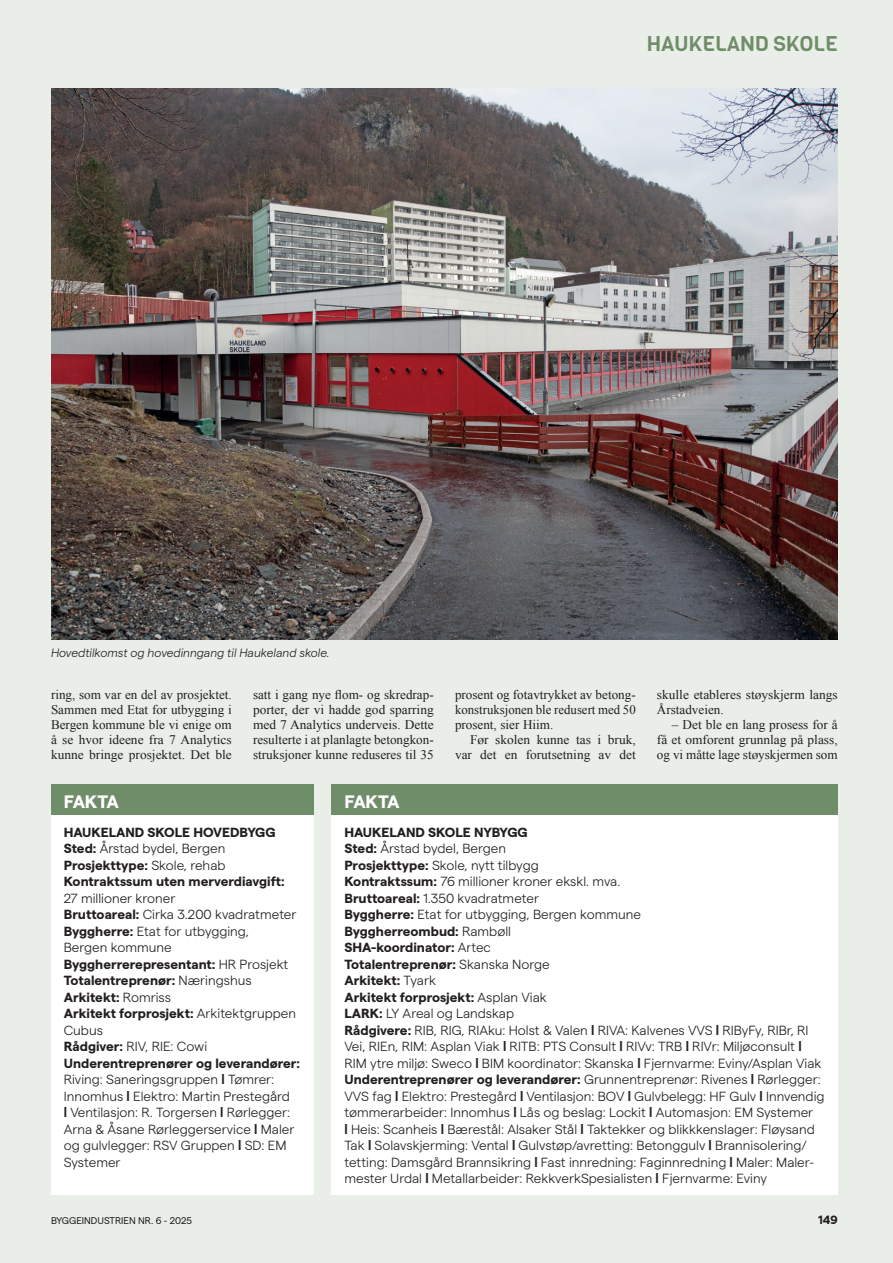
<style>
.page{position:relative;width:893px;height:1263px;background:#e9eee8}
.page>*{position:absolute;margin:0;border:0;box-sizing:border-box;transform-origin:0 0}
.t1{font:21px "Viga";color:#708d6a}
.t2{font:700 18px "Matter";letter-spacing:-.045em;color:#fff}
.t3{font:300 13.2px/16.5px "Matter";color:#231f20}
.t4{font:13.2px/15px "Times New Roman";color:#231f20;text-align:justify}
.t5{font:700 13.2px/16.5px "Matter";color:#231f20}
.t6{font:italic 300 12px "Matter";color:#231f20}
.t7{font:700 12px "Matter";color:#231f20}
.t8{font:9.75px "Matter";color:#231f20}
.s1{font-weight:300}
.s2{font-weight:700}
.s3{font-family:"Korolev";font-weight:700}
</style>
<div class="page">
<div style="left:332px;top:793px;width:506px;height:401px;background:#fff"></div>
<div style="left:332px;top:784px;width:506px;height:31px;background:#708d6a"></div>
<div style="left:51px;top:793px;width:262px;height:401px;background:#fff"></div>
<div style="left:51px;top:784px;width:262px;height:31px;background:#708d6a"></div>
<img style="left:51px;top:88px;width:787px;height:552px">
<h1 class="t1" style="left:647px;top:30px;width:192px">HAUKELAND SKOLE</h1>
<p class="t6" style="left:51px;top:644px;width:280px">Hovedtilkomst og hovedinngang til Haukeland skole.</p>
<p class="t4" style="left:51px;top:687px;width:182px">ring, som var en del av prosjektet.<br>Sammen med Etat for utbygging i Bergen kommune ble vi enige om å se hvor ideene fra 7 Analytics kunne bringe prosjektet. Det ble</p>
<p class="t4" style="left:253px;top:687px;width:182px">satt i gang nye flom- og skredrap&shy;porter, der vi hadde god sparring med 7 Analytics underveis. Dette resulterte i at planlagte betongkon&shy;struksjoner kunne reduseres til 35</p>
<p class="t4" style="left:455px;top:687px;width:182px">prosent og fotavtrykket av betong&shy;konstruksjonen ble redusert med 50 prosent, sier Hiim.</p>
<p class="t4" style="left:455px;top:732px;width:182px;text-align:right">Før skolen kunne tas i bruk, var det en forutsetning av det</p>
<p class="t4" style="left:657px;top:687px;width:182px">skulle etableres støyskjerm langs<br>Årstadveien.</p>
<p class="t4" style="left:657px;top:717px;width:182px;text-indent:15px">– Det ble en lang prosess for å få et omforent grunnlag på plass, og vi måtte lage støyskjermen som</p>
<h2 class="t2" style="left:64px;top:788px;width:57px">FAKTA</h2>
<p class="t5" style="left:64px;top:823px;width:223px">HAUKELAND SKOLE HOVEDBYGG<br>Sted: <span class="s1">Årstad bydel, Bergen<br></span>Prosjekttype: <span class="s1">Skole, rehab<br></span>Kontraktssum uten merverdiavgift:</p>
<p class="t3" style="left:64px;top:889px;width:238px">27 millioner kroner<br><span class="s2">Bruttoareal:</span> Cirka 3.200 kvadratmeter<br><span class="s2">Byggherre:</span> Etat for utbygging,<br>Bergen kommune<br><span class="s2">Byggherrerepresentant:</span> HR Prosjekt<br><span class="s2">Totalentreprenør:</span> Næringshus<br><span class="s2">Arkitekt:</span> Romriss<br><span class="s2">Arkitekt forprosjekt:</span> Arkitektgruppen<br>Cubus<br><span class="s2">Rådgiver:</span> RIV, RIE: Cowi<br><span class="s2">Underentreprenører og leverandører:<br></span>Riving: Saneringsgruppen <span class="s3">l</span> Tømrer:<br>Innomhus <span class="s3">l</span> Elektro: Martin Prestegård<br><span class="s3">l</span> Ventilasjon: R. Torgersen <span class="s3">l</span> Rørlegger:<br>Arna &amp; Åsane Rørleggerservice <span class="s3">l</span> Maler og gulvlegger: RSV Gruppen <span class="s3">l</span> SD: EM<br>Systemer</p>
<h2 class="t2" style="left:344px;top:788px;width:57px">FAKTA</h2>
<p class="t3" style="left:344px;top:823px;width:482px"><span class="s2">HAUKELAND SKOLE NYBYGG<br>Sted:</span> Årstad bydel, Bergen<br><span class="s2">Prosjekttype:</span> Skole, nytt tilbygg<br><span class="s2">Kontraktssum:</span> 76 millioner kroner ekskl. mva.<br><span class="s2">Bruttoareal:</span> 1.350 kvadratmeter<br><span class="s2">Byggherre:</span> Etat for utbygging, Bergen kommune<br><span class="s2">Byggherreombud:</span> Rambøll<br><span class="s2">SHA-koordinator:</span> Artec<br><span class="s2">Totalentreprenør:</span> Skanska Norge<br><span class="s2">Arkitekt:</span> Tyark<br><span class="s2">Arkitekt forprosjekt:</span> Asplan Viak<br><span class="s2">LARK:</span> LY Areal og Landskap<br><span class="s2">Rådgivere:</span> RIB, RIG, RIAku: Holst &amp; Valen <span class="s3">l</span> RIVA: Kalvenes VVS <span class="s3">l</span> RIByFy, RIBr, RI Vei, RIEn, RIM: Asplan Viak <span class="s3">l</span> RITB: PTS Consult <span class="s3">l</span> RIVv: TRB <span class="s3">l</span> RIVr: Miljøconsult <span class="s3">l </span>RIM ytre miljø: Sweco <span class="s3">l</span> BIM koordinator: Skanska <span class="s3">l</span> Fjernvarme: Eviny/Asplan Viak <span class="s2">Underentreprenører og leverandører:</span> Grunnentreprenør: Rivenes <span class="s3">l</span> Rørlegger:<br>VVS fag <span class="s3">l</span> Elektro: Prestegård <span class="s3">l</span> Ventilasjon: BOV <span class="s3">l</span> Gulvbelegg: HF Gulv <span class="s3">l</span> Innvendig tømmerarbeider: Innomhus <span class="s3">l</span> Lås og beslag: Lockit <span class="s3">l</span> Automasjon: EM Systemer<br><span class="s3">l</span> Heis: Scanheis <span class="s3">l</span> Bærestål: Alsaker Stål <span class="s3">l</span> Taktekker og blikkkenslager: Fløysand Tak <span class="s3">l</span> Solavskjerming: Vental <span class="s3">l</span> Gulvstøp/avretting: Betonggulv <span class="s3">l</span> Brannisolering/ tetting: Damsgård Brannsikring <span class="s3">l</span> Fast innredning: Faginnredning <span class="s3">l</span> Maler: Maler&shy;mester Urdal <span class="s3">l</span> Metallarbeider: RekkverkSpesialisten <span class="s3">l</span> Fjernvarme: Eviny</p>
<p class="t8" style="left:51px;top:1213px;width:143px">BYGGEINDUSTRIEN NR. 6 - 2025</p>
<p class="t7" style="left:818px;top:1211px;width:21px">149</p>
</div>
